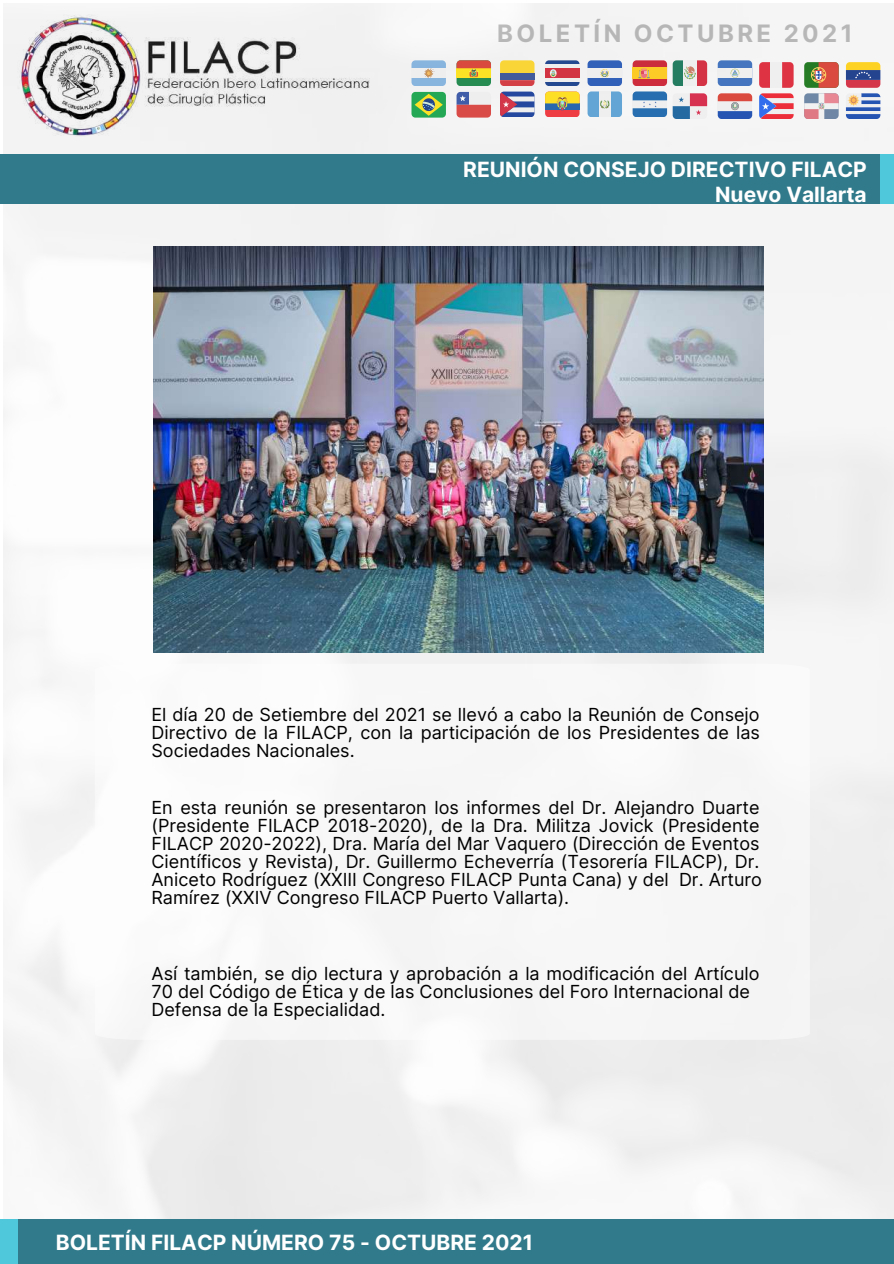
<style>
.page{position:relative;width:894px;height:1264px;background:#fff}
.page>*{position:absolute;margin:0;border:0;box-sizing:border-box;transform-origin:0 0}
.t1{font:700 24px "Inter";letter-spacing:.145em;color:rgb(0 0 0/.25)}
.t2{font:700 21px/25.2px "Inter";color:#fff;text-align:right}
.t3{font:18px/18px "Inter";color:#000}
</style>
<div class="page">
<img style="left:3px;top:4px;width:890px;height:1215px">
<img style="left:18px;top:14px;width:353px;height:125px">
<div style="left:411px;top:60px;width:35px;height:26px;background:#88b5de;border-radius:4px"></div>
<div style="left:411px;top:68px;width:35px;height:10px;background:#eee"></div>
<svg style="left:424px;top:68px;width:9px;height:10px"></svg>
<div style="left:456px;top:60px;width:35px;height:26px;background:#258b51;border-radius:4px"></div>
<svg style="left:456px;top:60px;width:35px;height:18px"></svg>
<div style="left:411px;top:92px;width:35px;height:25px;background:#25a856;border-radius:4px"></div>
<svg style="left:414px;top:94px;width:28px;height:22px"></svg>
<svg style="left:456px;top:92px;width:35px;height:25px"></svg>
<svg style="left:500px;top:60px;width:34px;height:13px"></svg>
<div style="left:500px;top:73px;width:34px;height:7px;background:#415b9b"></div>
<svg style="left:500px;top:80px;width:34px;height:6px"></svg>
<div style="left:545px;top:60px;width:34px;height:26px;background:#254990;border-radius:4px"></div>
<div style="left:545px;top:64px;width:34px;height:18px;background:#eee"></div>
<div style="left:545px;top:68px;width:34px;height:10px;background:#d33444"></div>
<svg style="left:549px;top:69px;width:7px;height:8px"></svg>
<div style="left:500px;top:92px;width:34px;height:25px;background:#25499e;border-radius:4px"></div>
<svg style="left:500px;top:93px;width:34px;height:23px"></svg>
<div style="left:545px;top:92px;width:34px;height:25px;background:#ee3d43;border-radius:4px"></div>
<svg style="left:545px;top:92px;width:34px;height:18px"></svg>
<div style="left:587px;top:60px;width:35px;height:26px;background:#3161b9;border-radius:4px"></div>
<div style="left:587px;top:68px;width:35px;height:10px;background:#eee"></div>
<svg style="left:600px;top:69px;width:8px;height:8px"></svg>
<svg style="left:587px;top:91px;width:35px;height:26px"></svg>
<div style="left:717px;top:60px;width:35px;height:26px;background:#4575be;border-radius:4px"></div>
<div style="left:717px;top:68px;width:35px;height:10px;background:#eee"></div>
<svg style="left:730px;top:69px;width:9px;height:9px"></svg>
<svg style="left:632px;top:60px;width:75px;height:59px"></svg>
<svg style="left:717px;top:93px;width:35px;height:26px"></svg>
<svg style="left:759px;top:62px;width:11px;height:25px"></svg>
<div style="left:770px;top:62px;width:11px;height:25px;background:#eee"></div>
<svg style="left:781px;top:62px;width:12px;height:25px"></svg>
<svg style="left:759px;top:93px;width:34px;height:26px"></svg>
<svg style="left:804px;top:93px;width:34px;height:26px"></svg>
<svg style="left:845px;top:93px;width:35px;height:26px"></svg>
<svg style="left:845px;top:62px;width:35px;height:25px"></svg>
<div style="left:804px;top:62px;width:34px;height:25px;background:#257c25;border-radius:4px"></div>
<svg style="left:810px;top:62px;width:28px;height:25px"></svg>
<div style="left:18px;top:1219px;width:875px;height:44px;background:#317a8b"></div>
<div style="left:0;top:1219px;width:18px;height:44px;background:#4fc8dc"></div>
<svg style="left:95px;top:663px;width:714px;height:376px"></svg>
<div style="left:0;top:154px;width:880px;height:50px;background:#317a8b"></div>
<div style="left:880px;top:154px;width:13px;height:50px;background:#4fc8dc"></div>
<img style="left:153px;top:246px;width:610px;height:406px">
<h1 class="t1" style="left:497px;top:16px;width:356px">BOLETÍN OCTUBRE 2021</h1>
<p class="t2" style="left:463px;top:156px;width:405px">REUNIÓN CONSEJO DIRECTIVO FILACP<br>Nuevo Vallarta</p>
<p class="t3" style="left:151px;top:705px;width:610px;text-align:justify">El día 20 de Setiembre del 2021 se llevó a cabo la Reunión de Consejo Directivo de la FILACP, con la participación de los Presidentes de las Sociedades Nacionales.</p>
<p class="t3" style="left:151px;top:797px;width:612px">En esta reunión se presentaron los informes del Dr. Alejandro Duarte (Presidente FILACP 2018-2020), de la Dra. Militza Jovick (Presidente FILACP 2020-2022), Dra. María del Mar Vaquero (Dirección de Eventos Científicos y Revista), Dr. Guillermo Echeverría (Tesorería FILACP), Dr.<br>Aniceto Rodríguez (XXIII Congreso FILACP Punta Cana) y del Dr. Arturo Ramírez (XXIV Congreso FILACP Puerto Vallarta).</p>
<p class="t3" style="left:151px;top:964px;width:609px">Así también, se dio lectura y aprobación a la modificación del Artículo<br>70 del Código de Ética y de las Conclusiones del Foro Internacional de<br>Defensa de la Especialidad.</p>
<p class="t2" style="left:56px;top:1229px;width:478px">BOLETÍN FILACP NÚMERO 75 - OCTUBRE 2021</p>
</div>
